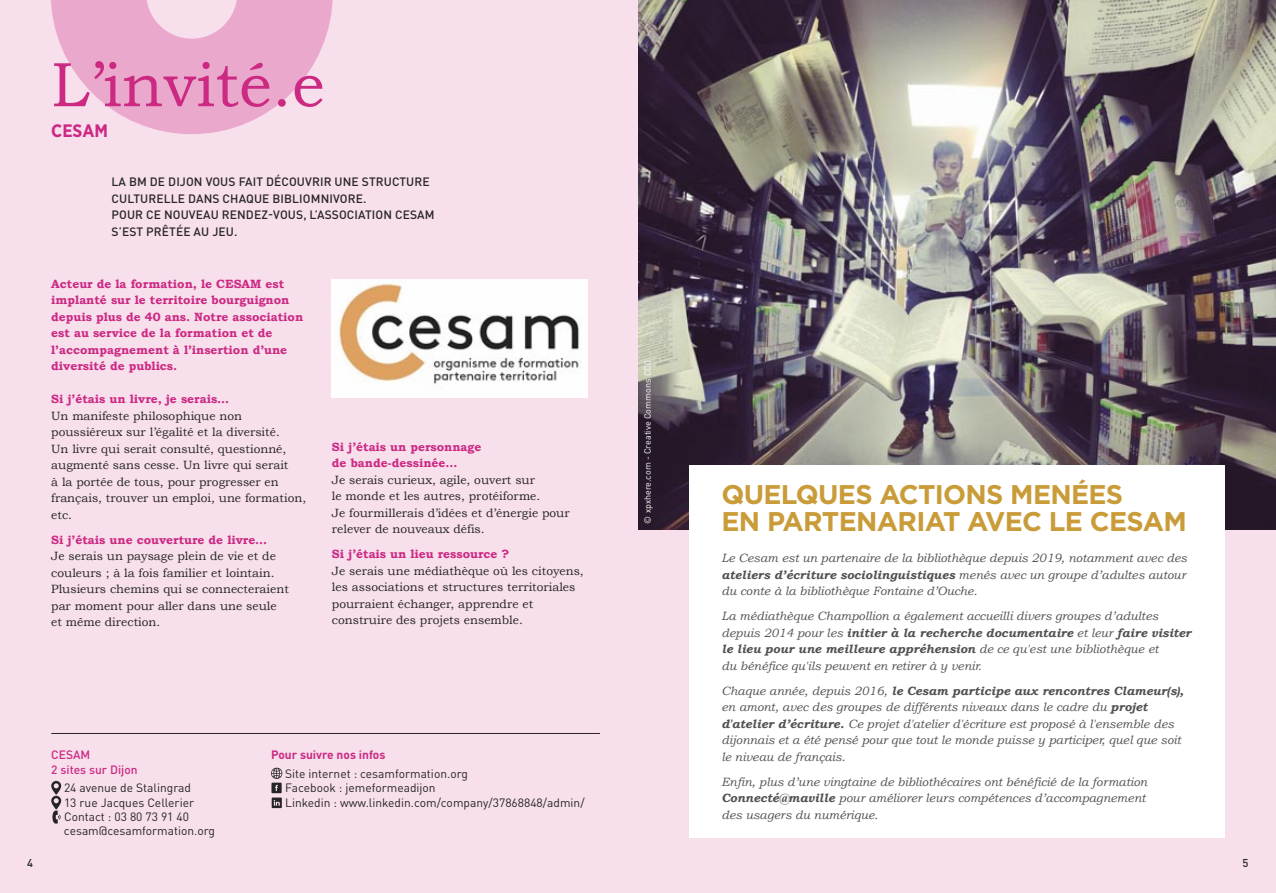
<style>
.page{position:relative;width:1276px;height:893px;background:#f7dfec}
.page>*{position:absolute;margin:0;border:0;box-sizing:border-box;transform-origin:0 0}
.t1{font:63px "Bookman Old Style";color:#cc2983}
.t2{font:700 27px/27px "Gotham";letter-spacing:-.025em;color:#c99c39}
.t3{font:700 18px "Gotham Narrow";color:#cc2983}
.t4{font:italic 12px/16.5px "Bookman Old Style";color:#525152}
.t5{font:12px/16.5px "Bookman Old Style";color:#272526}
.t6{font:700 12px/16.5px "Bookman Old Style";color:#cc2983}
.t7{font:12px/14.4px "DIN Pro";color:#272526}
.t8{font:500 12px/16.5px "DIN Pro";letter-spacing:.01em;color:#272526}
.t9{font:500 12px/14.4px "DIN Pro";color:#cc2983}
.t10{font:700 12px "DIN Pro";color:#cc2983}
.t11{font:500 11.25px "DIN Pro";color:#272526}
.t12{font:9px "DIN Pro";color:#fff}
.s1{font-weight:700}
</style>
<div class="page">
<svg style="left:51px;top:0;width:282px;height:134px"></svg>
<hr style="left:51px;top:733px;width:549px;height:1px;background:#272526">
<img style="left:332px;top:279px;width:256px;height:118px">
<svg style="left:51px;top:781px;width:10px;height:42px"></svg>
<svg style="left:271px;top:768px;width:11px;height:40px"></svg>
<img style="left:638px;top:0;width:638px;height:529px">
<div style="left:689px;top:465px;width:536px;height:373px;background:#fff"></div>
<h1 class="t1" style="left:51px;top:47px;width:275px">L’invité.e</h1>
<h3 class="t3" style="left:51px;top:120px;width:58px">CESAM</h3>
<p class="t8" style="left:112px;top:174px;width:324px">LA BM DE DIJON VOUS FAIT DÉCOUVRIR UNE STRUCTURE CULTURELLE DANS CHAQUE BIBLIOMNIVORE.<br>POUR CE NOUVEAU RENDEZ-VOUS, L’ASSOCIATION CESAM S’EST PRÊTÉE AU JEU.</p>
<p class="t6" style="left:51px;top:275px;width:253px">Acteur de la formation, le CESAM est implanté sur le territoire bourguignon depuis plus de 40 ans. Notre association est au service de la formation et de l’accompagnement à l’insertion d’une diversité de publics.</p>
<p class="t6" style="left:51px;top:391px;width:179px">Si j’étais un livre, je serais…</p>
<p class="t5" style="left:51px;top:407px;width:256px">Un manifeste philosophique non poussiéreux sur l’égalité et la diversité.<br>Un livre qui serait consulté, questionné, augmenté sans cesse. Un livre qui serait<br>à la portée de tous, pour progresser en français, trouver un emploi, une formation, etc.</p>
<p class="t6" style="left:51px;top:531px;width:218px">Si j’étais une couverture de livre…</p>
<p class="t5" style="left:51px;top:548px;width:239px">Je serais un paysage plein de vie et de couleurs ; à la fois familier et lointain.<br>Plusieurs chemins qui se connecteraient par moment pour aller dans une seule et même direction.</p>
<p class="t6" style="left:332px;top:438px;width:151px">Si j’étais un personnage de bande-dessinée…</p>
<p class="t5" style="left:332px;top:471px;width:239px">Je serais curieux, agile, ouvert sur<br>le monde et les autres, protéiforme.<br>Je fourmillerais d’idées et d’énergie pour relever de nouveaux défis.</p>
<p class="t6" style="left:332px;top:546px;width:179px">Si j’étais un lieu ressource ?</p>
<p class="t5" style="left:332px;top:562px;width:253px">Je serais une médiathèque où les citoyens, les associations et structures territoriales pourraient échanger, apprendre et construire des projets ensemble.</p>
<p class="t11" style="left:27px;top:856px;width:7px">4</p>
<p class="t9" style="left:51px;top:748px;width:88px">CESAM<br>2 sites sur Dijon</p>
<p class="t7" style="left:64px;top:782px;width:153px">24 avenue de Stalingrad<br>13 rue Jacques Cellerier<br>Contact : 03 80 73 91 40 cesam@cesamformation.org</p>
<p class="t10" style="left:271px;top:748px;width:116px">Pour suivre nos infos</p>
<p class="t7" style="left:285px;top:768px;width:301px">Site internet : cesamformation.org<br>Facebook : jemeformeadijon<br>Linkedin : www.linkedin.com/company/37868848/admin/</p>
<p class="t12" style="left:644px;top:524px;width:165px;rotate:-90deg">© xpxhere.com - Creative Commons CC0</p>
<h2 class="t2" style="left:721px;top:484px;width:467px">QUELQUES ACTIONS MENÉES<br>EN PARTENARIAT AVEC LE CESAM</h2>
<p class="t4" style="left:721px;top:550px;width:467px;text-align:justify">Le Cesam est un partenaire de la bibliothèque depuis 2019, notamment avec des <span class="s1">ateliers d’écriture sociolinguistiques</span> menés avec un groupe d’adultes autour du conte à la bibliothèque Fontaine d’Ouche.</p>
<p class="t4" style="left:721px;top:608px;width:471px">La médiathèque Champollion a également accueilli divers groupes d’adultes depuis 2014 pour les <span class="s1">initier à la recherche documentaire</span> et leur <span class="s1">faire visiter le lieu pour une meilleure appréhension</span> de ce qu'est une bibliothèque et<br>du bénéfice qu'ils peuvent en retirer à y venir.</p>
<p class="t4" style="left:721px;top:682px;width:464px">Chaque année, depuis 2016, <span class="s1">le Cesam participe aux rencontres Clameur(s), </span>en amont, avec des groupes de différents niveaux dans le cadre du <span class="s1">projet d'atelier d’écriture.</span> Ce projet d'atelier d'écriture est proposé à l'ensemble des dijonnais et a été pensé pour que tout le monde puisse y participer, quel que soit le niveau de français.</p>
<p class="t4" style="left:721px;top:773px;width:427px">Enfin, plus d’une vingtaine de bibliothécaires ont bénéficié de la formation<br><span class="s1">Connecté@maville</span> pour améliorer leurs compétences d’accompagnement des usagers du numérique.</p>
<p class="t11" style="left:1242px;top:856px;width:7px">5</p>
</div>
